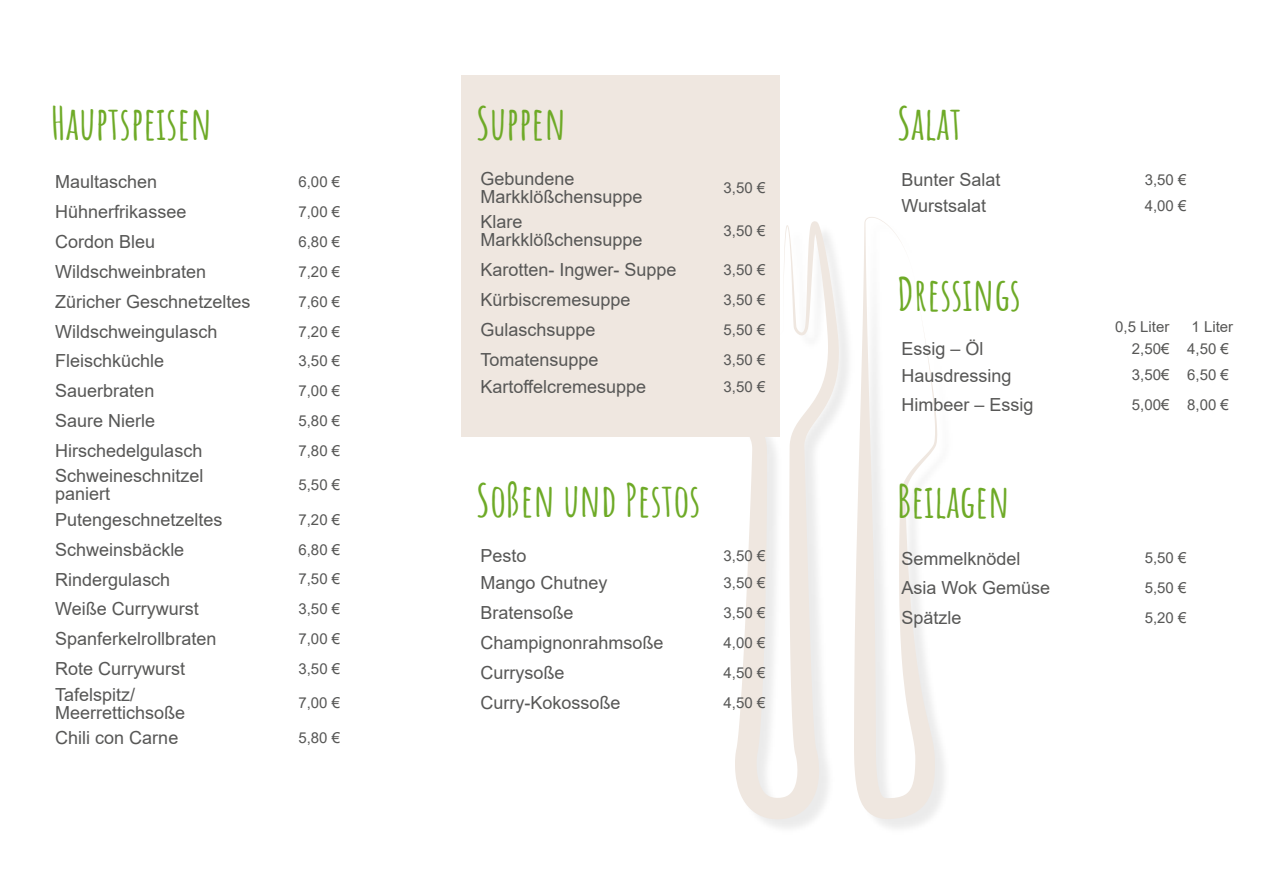
<style>
.page{position:relative;width:1263px;height:894px;background:#fff}
.page>*{position:absolute;margin:0;border:0;box-sizing:border-box;transform-origin:0 0}
.t1{font:700 45px "Amatic SC";color:#6eaa27}
.t2{font:18px/18px "Arial";color:#575756}
.t3{font:15px "Arial";color:#575756}
</style>
<div class="page">
<svg style="left:708px;top:221px;width:131px;height:598px"></svg>
<svg style="left:854px;top:217px;width:83px;height:601px"></svg>
<div style="left:461px;top:76px;width:319px;height:360px;background:#efe7e0"></div>
<h1 class="t1" style="left:51px;top:95px;width:162px">Hauptspeisen</h1>
<p class="t2" style="left:55px;top:174px;width:104px">Maultaschen</p>
<p class="t3" style="left:298px;top:176px;width:43px">6,00 €</p>
<p class="t2" style="left:55px;top:204px;width:133px">Hühnerfrikassee</p>
<p class="t3" style="left:298px;top:206px;width:43px">7,00 €</p>
<p class="t2" style="left:55px;top:234px;width:102px">Cordon Bleu</p>
<p class="t3" style="left:298px;top:236px;width:43px">6,80 €</p>
<p class="t2" style="left:55px;top:264px;width:153px">Wildschweinbraten</p>
<p class="t3" style="left:298px;top:266px;width:43px">7,20 €</p>
<p class="t2" style="left:55px;top:294px;width:197px">Züricher Geschnetzeltes</p>
<p class="t3" style="left:298px;top:295px;width:43px">7,60 €</p>
<p class="t2" style="left:55px;top:324px;width:164px">Wildschweingulasch</p>
<p class="t3" style="left:298px;top:325px;width:43px">7,20 €</p>
<p class="t2" style="left:55px;top:353px;width:111px">Fleischküchle</p>
<p class="t3" style="left:298px;top:355px;width:43px">3,50 €</p>
<p class="t2" style="left:55px;top:383px;width:101px">Sauerbraten</p>
<p class="t3" style="left:298px;top:385px;width:43px">7,00 €</p>
<p class="t2" style="left:55px;top:413px;width:102px">Saure Nierle</p>
<p class="t3" style="left:298px;top:415px;width:43px">5,80 €</p>
<p class="t2" style="left:55px;top:443px;width:149px">Hirschedelgulasch</p>
<p class="t3" style="left:298px;top:444px;width:43px">7,80 €</p>
<p class="t2" style="left:55px;top:468px;width:150px">Schweineschnitzel paniert</p>
<p class="t3" style="left:298px;top:479px;width:43px">5,50 €</p>
<p class="t2" style="left:55px;top:512px;width:169px">Putengeschnetzeltes</p>
<p class="t3" style="left:298px;top:513px;width:43px">7,20 €</p>
<p class="t2" style="left:55px;top:542px;width:131px">Schweinsbäckle</p>
<p class="t3" style="left:298px;top:543px;width:43px">6,80 €</p>
<p class="t2" style="left:55px;top:571px;width:117px">Rindergulasch</p>
<p class="t3" style="left:298px;top:573px;width:43px">7,50 €</p>
<p class="t2" style="left:55px;top:601px;width:145px">Weiße Currywurst</p>
<p class="t3" style="left:298px;top:603px;width:43px">3,50 €</p>
<p class="t2" style="left:55px;top:631px;width:163px">Spanferkelrollbraten</p>
<p class="t3" style="left:298px;top:633px;width:43px">7,00 €</p>
<p class="t2" style="left:55px;top:661px;width:132px">Rote Currywurst</p>
<p class="t3" style="left:298px;top:662px;width:43px">3,50 €</p>
<p class="t2" style="left:55px;top:686px;width:132px">Tafelspitz/<br>Meerrettichsoße</p>
<p class="t3" style="left:298px;top:697px;width:43px">7,00 €</p>
<p class="t2" style="left:55px;top:730px;width:125px">Chili con Carne</p>
<p class="t3" style="left:298px;top:731px;width:43px">5,80 €</p>
<h1 class="t1" style="left:476px;top:95px;width:91px">Suppen</h1>
<p class="t2" style="left:480px;top:171px;width:164px">Gebundene<br>Markklößchensuppe</p>
<p class="t3" style="left:724px;top:182px;width:43px">3,50 €</p>
<p class="t2" style="left:480px;top:215px;width:164px">Klare<br>Markklößchensuppe</p>
<p class="t3" style="left:724px;top:225px;width:43px">3,50 €</p>
<p class="t2" style="left:480px;top:262px;width:198px">Karotten- Ingwer- Suppe</p>
<p class="t3" style="left:724px;top:264px;width:43px">3,50 €</p>
<p class="t2" style="left:480px;top:292px;width:152px">Kürbiscremesuppe</p>
<p class="t3" style="left:724px;top:294px;width:43px">3,50 €</p>
<p class="t2" style="left:480px;top:322px;width:117px">Gulaschsuppe</p>
<p class="t3" style="left:724px;top:324px;width:43px">5,50 €</p>
<p class="t2" style="left:480px;top:352px;width:120px">Tomatensuppe</p>
<p class="t3" style="left:724px;top:354px;width:43px">3,50 €</p>
<p class="t2" style="left:480px;top:379px;width:167px">Kartoffelcremesuppe</p>
<p class="t3" style="left:724px;top:380px;width:43px">3,50 €</p>
<h1 class="t1" style="left:476px;top:471px;width:226px">Soßen und Pestos</h1>
<p class="t2" style="left:480px;top:548px;width:48px">Pesto</p>
<p class="t3" style="left:724px;top:550px;width:43px">3,50 €</p>
<p class="t2" style="left:480px;top:575px;width:129px">Mango Chutney</p>
<p class="t3" style="left:724px;top:576px;width:43px">3,50 €</p>
<p class="t2" style="left:480px;top:605px;width:95px">Bratensoße</p>
<p class="t3" style="left:724px;top:606px;width:43px">3,50 €</p>
<p class="t2" style="left:480px;top:634px;width:185px">Champignonrahmsoße</p>
<p class="t3" style="left:724px;top:636px;width:43px">4,00 €</p>
<p class="t2" style="left:480px;top:664px;width:86px">Currysoße</p>
<p class="t3" style="left:724px;top:666px;width:43px">4,50 €</p>
<p class="t2" style="left:480px;top:694px;width:142px">Curry-Kokossoße</p>
<p class="t3" style="left:724px;top:696px;width:43px">4,50 €</p>
<h1 class="t1" style="left:897px;top:95px;width:66px">Salat</h1>
<p class="t2" style="left:901px;top:172px;width:101px">Bunter Salat</p>
<p class="t3" style="left:1145px;top:174px;width:43px">3,50 €</p>
<p class="t2" style="left:901px;top:199px;width:86px">Wurstsalat</p>
<p class="t3" style="left:1145px;top:200px;width:43px">4,00 €</p>
<h1 class="t1" style="left:897px;top:265px;width:125px">Dressings</h1>
<p class="t3" style="left:1115px;top:321px;width:56px">0,5 Liter</p>
<p class="t3" style="left:1191px;top:321px;width:43px">1 Liter</p>
<p class="t2" style="left:901px;top:341px;width:84px">Essig – Öl</p>
<p class="t3" style="left:1132px;top:343px;width:99px">2,50€ 4,50 €</p>
<p class="t2" style="left:901px;top:368px;width:112px">Hausdressing</p>
<p class="t3" style="left:1132px;top:369px;width:99px">3,50€ 6,50 €</p>
<p class="t2" style="left:901px;top:397px;width:134px">Himbeer – Essig</p>
<p class="t3" style="left:1132px;top:399px;width:99px">5,00€ 8,00 €</p>
<h1 class="t1" style="left:897px;top:472px;width:114px">Beilagen</h1>
<p class="t2" style="left:901px;top:550px;width:121px">Semmelknödel</p>
<p class="t3" style="left:1145px;top:552px;width:43px">5,50 €</p>
<p class="t2" style="left:901px;top:580px;width:150px">Asia Wok Gemüse</p>
<p class="t3" style="left:1145px;top:582px;width:43px">5,50 €</p>
<p class="t2" style="left:901px;top:610px;width:62px">Spätzle</p>
<p class="t3" style="left:1145px;top:612px;width:43px">5,20 €</p>
</div>
